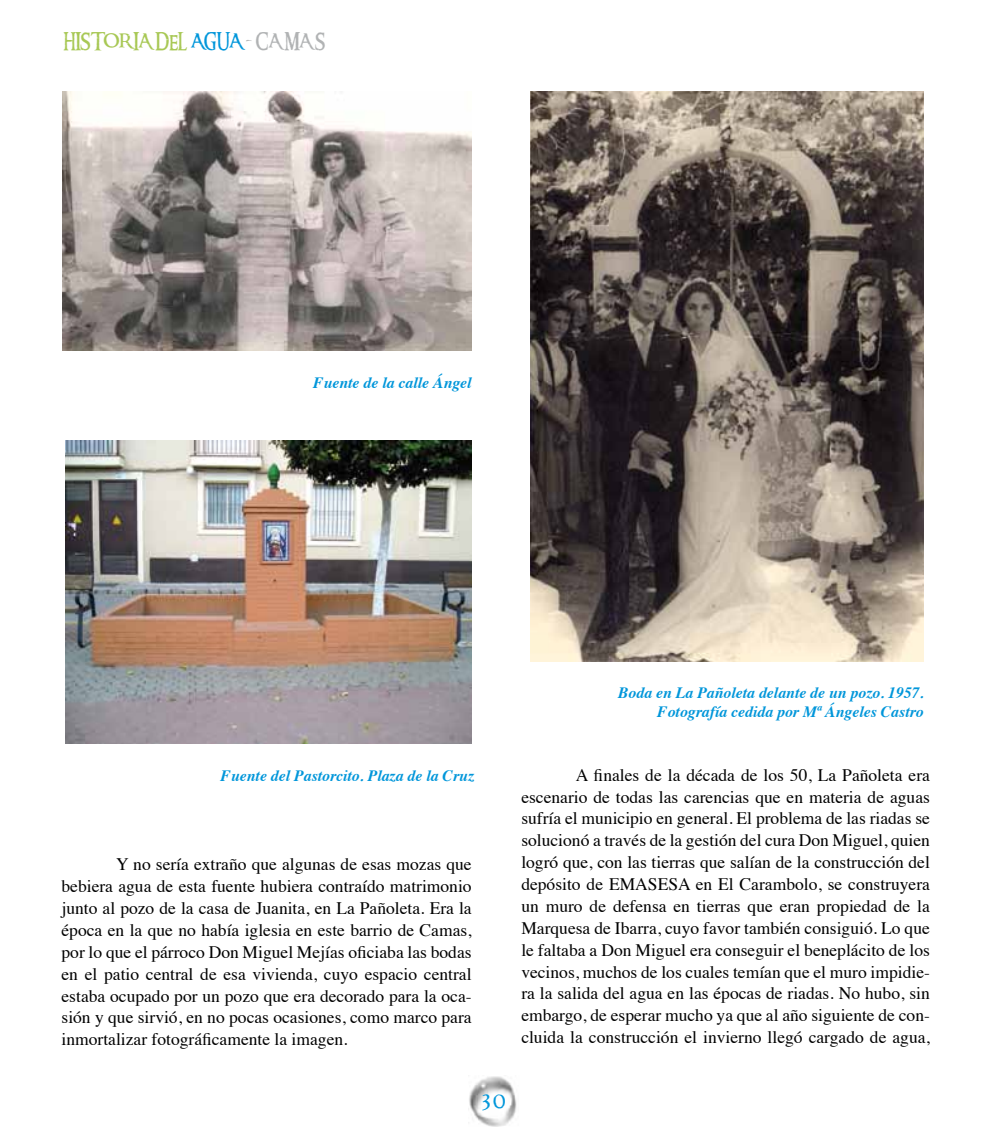
<style>
.page{position:relative;width:993px;height:1141px;background:#fff}
.page>*{position:absolute;margin:0;border:0;box-sizing:border-box;transform-origin:0 0}
.t1{font:500 26.25px "Ringbearer";color:#0096da}
.t2{font:17.5px/21.9px "Times";color:#000;text-align:justify}
.t3{font:500 17.5px "Ringbearer";color:#a8c855}
.t4{font:italic 700 15.75px/19.2px "Times";color:#0096da;text-align:right}
.s1{color:#0096da}
.s2{color:#b1b3b4}
</style>
<div class="page">
<img style="left:469px;top:1076px;width:48px;height:50px">
<img style="left:62px;top:91px;width:409px;height:260px">
<img style="left:66px;top:441px;width:405px;height:303px">
<img style="left:530px;top:91px;width:393px;height:570px">
<p class="t3" style="left:63px;top:28px;width:264px">HISTOR IA DEL <span class="s1">AGUA</span> <span class="s2">- CA MA S</span></p>
<p class="t4" style="left:313px;top:371px;width:160px">Fuente de la calle Ángel</p>
<p class="t4" style="left:618px;top:681px;width:307px">Boda en La Pañoleta delante de un pozo. 1957.<br>Fotografía cedida por Mª Ángeles Castro</p>
<p class="t4" style="left:220px;top:764px;width:255px">Fuente del Pastorcito. Plaza de la Cruz</p>
<p class="t2" style="left:62px;top:852px;width:411px;text-indent:55px">Y no sería extraño que algunas de esas mozas que bebiera agua de esta fuente hubiera contraído matrimonio junto al pozo de la casa de Juanita, en La Pañoleta. Era la época en la que no había iglesia en este barrio de Camas, por lo que el párroco Don Miguel Mejías oficiaba las bodas en el patio central de esa vivienda, cuyo espacio central estaba ocupado por un pozo que era decorado para la oca&shy;sión y que sirvió, en no pocas ocasiones, como marco para inmortalizar fotográficamente la imagen.</p>
<p class="t2" style="left:521px;top:762px;width:410px;text-indent:55px">A finales de la década de los 50, La Pañoleta era escenario de todas las carencias que en materia de aguas sufría el municipio en general. El problema de las riadas se solucionó a través de la gestión del cura Don Miguel, quien logró que, con las tierras que salían de la construcción del depósito de EMASESA en El Carambolo, se construyera un muro de defensa en tierras que eran propiedad de la Marquesa de Ibarra, cuyo favor también consiguió. Lo que le faltaba a Don Miguel era conseguir el beneplácito de los vecinos, muchos de los cuales temían que el muro impidie&shy;ra la salida del agua en las épocas de riadas. No hubo, sin embargo, de esperar mucho ya que al año siguiente de con&shy;cluida la construcción el invierno llegó cargado de agua,</p>
<h1 class="t1" style="left:479px;top:1081px;width:28px">30</h1>
</div>
